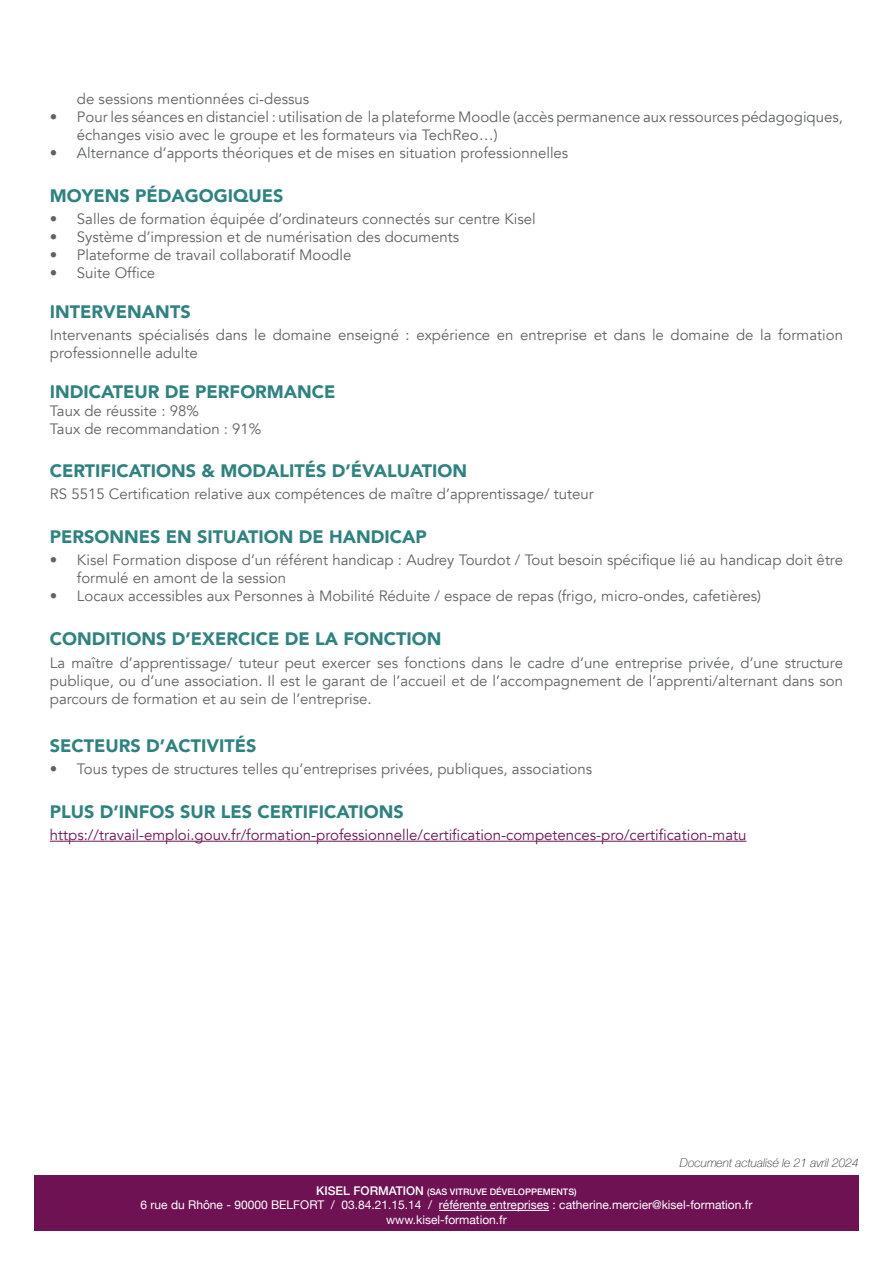
<style>
.page{position:relative;width:893px;height:1263px;background:#fff}
.page>*{position:absolute;margin:0;border:0;box-sizing:border-box;transform-origin:0 0}
.t1{font:900 18px "Avenir";color:#2d8380}
.t2{font:15px/18px "Avenir";color:#606364}
.t3{font:15px "Avenir";color:#6e1254}
.t4{font:12px/14.4px "Helvetica Neue";color:#fff;text-align:center}
.t5{font:italic 100 12px "Helvetica Neue";color:#231f20}
.t6{font:500 9px "Helvetica Neue";color:#fff}
.s1{font-size:12px}
</style>
<div class="page">
<div style="left:34px;top:1176px;width:825px;height:55px;background:#6e1254"></div>
<hr style="left:439px;top:1210px;width:110px;height:1px;background:#fff">
<hr style="left:50px;top:841px;width:696px;height:1px;background:#6e1254">
<p class="t2" style="left:77px;top:90px;width:234px">de sessions mentionnées ci-dessus</p>
<p class="t2" style="left:77px;top:108px;width:767px;text-indent:-27px">• Pour les séances en distanciel : utilisation de la plateforme Moodle (accès permanence aux ressources pédagogiques, échanges visio avec le groupe et les formateurs via TechReo…)</p>
<p class="t2" style="left:50px;top:144px;width:520px">• Alternance d’apports théoriques et de mises en situation professionnelles</p>
<p class="t1" style="left:50px;top:180px;width:235px">MOYENS PÉDAGOGIQUES</p>
<p class="t2" style="left:50px;top:211px;width:487px">• Salles de formation équipée d’ordinateurs connectés sur centre Kisel</p>
<p class="t2" style="left:50px;top:229px;width:411px">• Système d’impression et de numérisation des documents</p>
<p class="t2" style="left:50px;top:247px;width:303px">• Plateforme de travail collaboratif Moodle</p>
<p class="t2" style="left:50px;top:265px;width:107px">• Suite Office</p>
<p class="t1" style="left:50px;top:296px;width:142px">INTERVENANTS</p>
<p class="t2" style="left:50px;top:326px;width:794px">Intervenants spécialisés dans le domaine enseigné : expérience en entreprise et dans le domaine de la formation professionnelle adulte</p>
<p class="t1" style="left:50px;top:376px;width:287px">INDICATEUR DE PERFORMANCE</p>
<p class="t2" style="left:50px;top:402px;width:213px">Taux de réussite : 98%<br>Taux de recommandation : 91%</p>
<p class="t1" style="left:50px;top:455px;width:419px">CERTIFICATIONS &amp; MODALITÉS D’ÉVALUATION</p>
<p class="t2" style="left:50px;top:485px;width:545px">RS 5515 Certification relative aux compétences de maître d’apprentissage/ tuteur</p>
<p class="t1" style="left:50px;top:521px;width:378px">PERSONNES EN SITUATION DE HANDICAP</p>
<p class="t2" style="left:77px;top:552px;width:767px;text-indent:-27px">• Kisel Formation dispose d’un référent handicap : Audrey Tourdot / Tout besoin spécifique lié au handicap doit être formulé en amont de la session</p>
<p class="t2" style="left:50px;top:588px;width:713px">• Locaux accessibles aux Personnes à Mobilité Réduite / espace de repas (frigo, micro-ondes, cafetières)</p>
<p class="t1" style="left:50px;top:624px;width:393px">CONDITIONS D’EXERCICE DE LA FONCTION</p>
<p class="t2" style="left:50px;top:654px;width:795px;text-align:justify">La maître d’apprentissage/ tuteur peut exercer ses fonctions dans le cadre d’une entreprise privée, d’une structure publique, ou d’une association. Il est le garant de l’accueil et de l’accompagnement de l’apprenti/alternant dans son parcours de formation et au sein de l’entreprise.</p>
<p class="t1" style="left:50px;top:730px;width:208px">SECTEURS D’ACTIVITÉS</p>
<p class="t2" style="left:50px;top:760px;width:544px">• Tous types de structures telles qu’entreprises privées, publiques, associations</p>
<p class="t1" style="left:50px;top:796px;width:355px">PLUS D’INFOS SUR LES CERTIFICATIONS</p>
<p class="t3" style="left:50px;top:826px;width:698px">https://travail-emploi.gouv.fr/formation-professionnelle/certification-competences-pro/certification-matu</p>
<p class="t5" style="left:680px;top:1153px;width:180px">Document actualisé le 21 avril 2024</p>
<p class="t6" style="left:316px;top:1184px;width:262px"><span class="s1">KISEL FORMATION</span> (SAS VITRUVE DÉVELOPPEMENTS)</p>
<p class="t4" style="left:141px;top:1198px;width:613px">6 rue du Rhône - 90000 BELFORT / 03.84.21.15.14 / référente entreprises : catherine.mercier@kisel-formation.fr www.kisel-formation.fr</p>
<p class="t4" style="left:212px;top:1198px;width:470px">6 rue du Rhône - 90000 BELFORT / 03.84.21.15.14 / candidatures@kisel-fo mation.fr</p>
</div>
